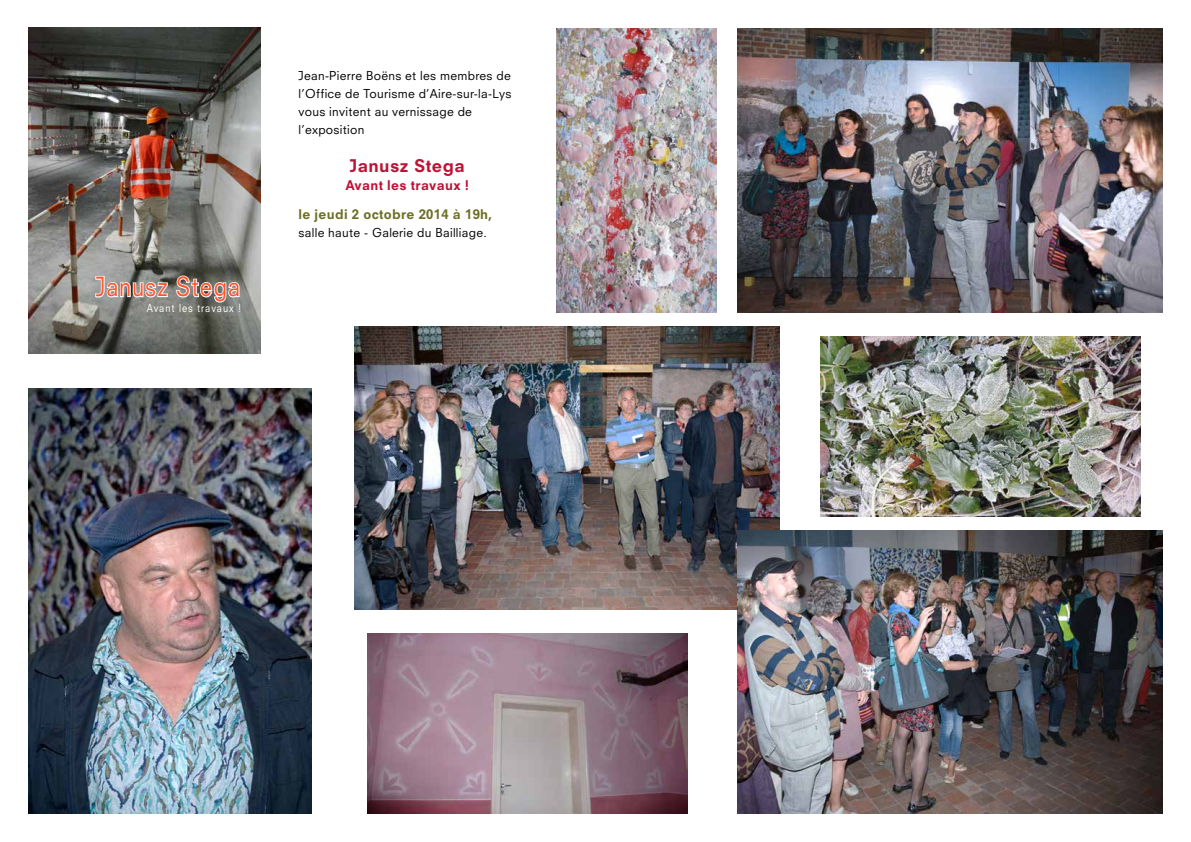
<style>
.page{position:relative;width:1191px;height:842px;background:#fff}
.page>*{position:absolute;margin:0;border:0;box-sizing:border-box;transform-origin:0 0}
.t1{font:25.7px "Neuzeit S";letter-spacing:.05em;color:#ff532a;scale:.85 1}
.t2{font:800 17px "Neuzeit S";letter-spacing:.025em;color:#be1236}
.t3{font:800 13px "Neuzeit S";letter-spacing:.025em;color:#6d6f24}
.t4{font:800 13px "Neuzeit S";letter-spacing:.025em;color:#be1236}
.t5{font:12px/18px "Neuzeit S";letter-spacing:.025em;color:#000}
.t6{font:10.9px "Neuzeit S";letter-spacing:.1em;color:#fff;scale:.85 1}
</style>
<div class="page">
<img style="left:28px;top:28px;width:233px;height:325px">
<svg style="left:94px;top:275px;width:75px;height:23px"></svg>
<svg style="left:175px;top:275px;width:66px;height:28px"></svg>
<img style="left:28px;top:389px;width:284px;height:425px">
<img style="left:737px;top:29px;width:425px;height:283px">
<img style="left:354px;top:326px;width:426px;height:284px">
<img style="left:737px;top:530px;width:425px;height:284px">
<img style="left:820px;top:336px;width:320px;height:180px">
<img style="left:368px;top:634px;width:320px;height:180px">
<img style="left:557px;top:28px;width:159px;height:284px">
<h1 class="t1" style="left:96px;top:271px;width:171px">Janusz Stega</h1>
<p class="t6" style="left:147px;top:301px;width:113px">Avant les travaux !</p>
<p class="t5" style="left:298px;top:66px;width:214px">Jean-Pierre Boëns et les membres de l’Office de Tourisme d’Aire-sur-la-Lys vous invitent au vernissage de l’exposition</p>
<h2 class="t2" style="left:350px;top:155px;width:117px">Janusz Stega</h2>
<p class="t4" style="left:345px;top:177px;width:125px">Avant les travaux !</p>
<p class="t3" style="left:298px;top:206px;width:195px">le jeudi 2 octobre 2014 à 19h,</p>
<p class="t5" style="left:298px;top:224px;width:190px">salle haute - Galerie du Bailliage.</p>
</div>
